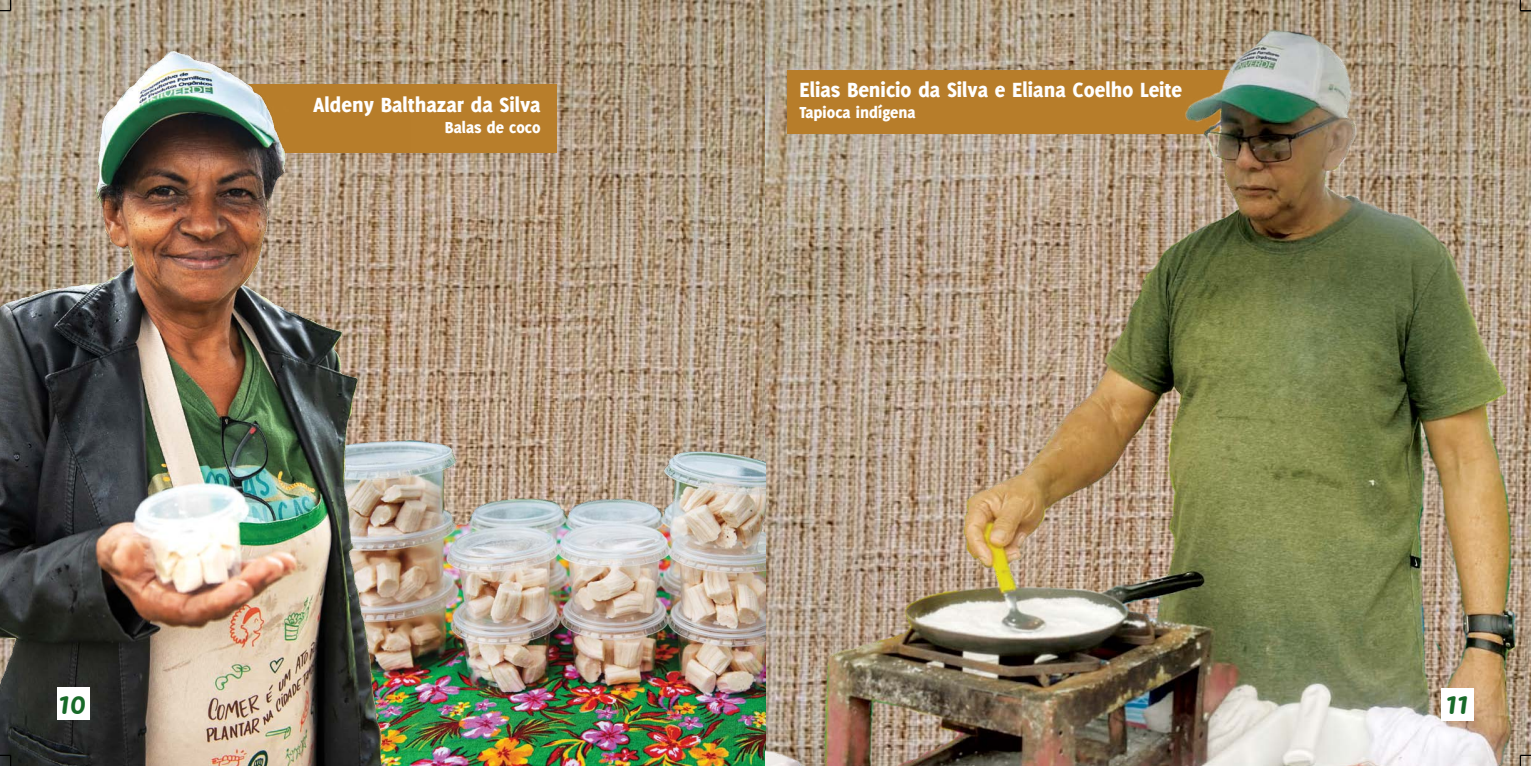
<style>
.page{position:relative;width:1531px;height:766px;background:#fff}
.page>*{position:absolute;margin:0;border:0;box-sizing:border-box;transform-origin:0 0}
.t1{font:30px "Pacifico";color:#186a29}
.t2{font:800 22.5px "Delicious";color:#fff}
.t3{font:800 17.5px "Delicious";color:#fff}
</style>
<div class="page">
<img style="left:0;top:0;width:765px;height:428px">
<div style="left:226px;top:84px;width:330px;height:68px;background:#b87e2b"></div>
<img style="left:411px;top:428px;width:354px;height:337px">
<img style="left:0;top:32px;width:411px;height:733px">
<img style="left:765px;top:0;width:766px;height:765px">
<div style="left:1441px;top:688px;width:32px;height:32px;background:#fff"></div>
<div style="left:57px;top:687px;width:33px;height:32px;background:#fff"></div>
<svg style="left:0;top:0;width:11px;height:11px"></svg>
<svg style="left:0;top:754px;width:11px;height:11px"></svg>
<svg style="left:1519px;top:0;width:12px;height:11px"></svg>
<svg style="left:1519px;top:754px;width:12px;height:11px"></svg>
<p class="t2" style="left:313px;top:92px;width:229px">Aldeny Balthazar da Silva</p>
<p class="t3" style="left:445px;top:117px;width:97px">Balas de coco</p>
<p class="t2" style="left:799px;top:77px;width:384px">Elias Benicio da Silva e Eliana Coelho Leite</p>
<p class="t3" style="left:799px;top:102px;width:118px">Tapioca indígena</p>
<h1 class="t1" style="left:58px;top:685px;width:29px">10</h1>
<h1 class="t1" style="left:1446px;top:685px;width:24px">11</h1>
</div>
